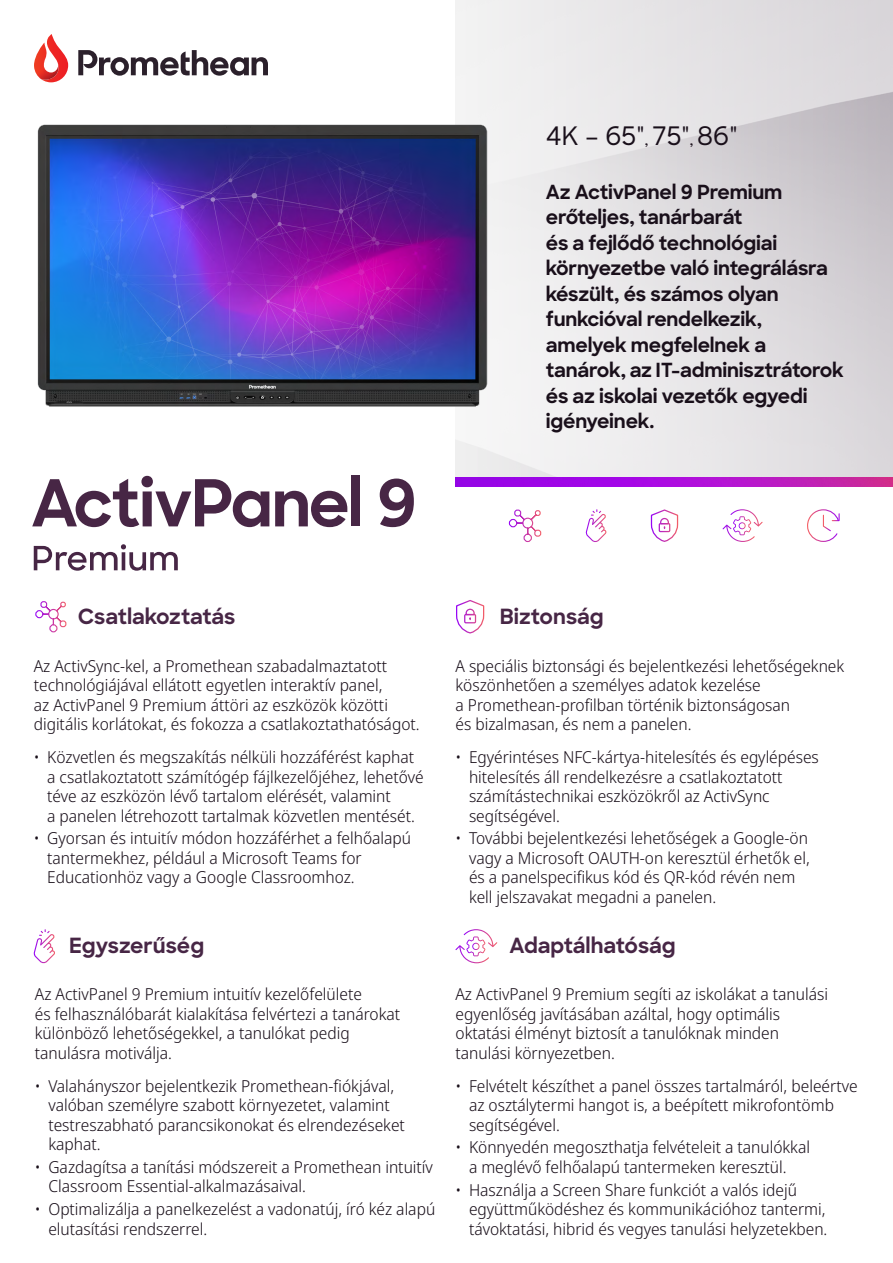
<style>
.page{position:relative;width:893px;height:1263px;background:#fff}
.page>*{position:absolute;margin:0;border:0;box-sizing:border-box;transform-origin:0 0}
.t1{font:500 25.5px "Sharp Sans";letter-spacing:-.01em;color:#190f1a}
.Flyer_Subhead{font:700 21px "Sharp Sans";color:#472645}
.Flyer_Subhead-2{font:700 19.5px/25.5px "Sharp Sans";letter-spacing:-.01em;color:#190f1a}
.Flyer_Body{font:300 16.5px/19.5px "Noto Sans Display";color:#190f1a}
.s1{font-size:15px}
</style>
<div class="page">
<img style="left:37px;top:117px;width:455px;height:297px">
<img style="left:455px;top:477px;width:438px;height:10px">
<svg style="left:78px;top:50px;width:190px;height:26px"></svg>
<svg style="left:42px;top:34px;width:26px;height:48px"></svg>
<img style="left:34px;top:43px;width:27px;height:37px">
<svg style="left:34px;top:544px;width:144px;height:27px"></svg>
<svg style="left:32px;top:476px;width:237px;height:51px"></svg>
<svg style="left:275px;top:491px;width:72px;height:36px"></svg>
<div style="left:351px;top:475px;width:9px;height:51px;background:#472645"></div>
<svg style="left:380px;top:478px;width:34px;height:49px"></svg>
<svg style="left:33px;top:929px;width:22px;height:35px"></svg>
<svg style="left:35px;top:601px;width:32px;height:32px"></svg>
<svg style="left:456px;top:600px;width:29px;height:34px"></svg>
<svg style="left:455px;top:929px;width:42px;height:34px"></svg>
<svg style="left:650px;top:509px;width:29px;height:33px"></svg>
<svg style="left:723px;top:509px;width:40px;height:33px"></svg>
<svg style="left:807px;top:509px;width:33px;height:33px"></svg>
<svg style="left:585px;top:509px;width:22px;height:33px"></svg>
<svg style="left:508px;top:509px;width:34px;height:34px"></svg>
<p class="t1" style="left:546px;top:117px;width:193px">4K – 65"<span class="s1">,</span> 75"<span class="s1">,</span> 86"</p>
<p class="Flyer_Subhead-2" style="left:546px;top:178px;width:300px">Az ActivPanel 9 Premium erőteljes, tanárbarát<br>és a fejlődő technológiai környezetbe való integrálásra készült, és számos olyan funkcióval rendelkezik, amelyek megfelelnek a tanárok, az IT-adminisztrátorok és az iskolai vezetők egyedi igényeinek.</p>
<p class="Flyer_Subhead" style="left:78px;top:601px;width:159px">Csatlakoztatás</p>
<p class="Flyer_Body" style="left:34px;top:656px;width:387px">Az ActivSync-kel, a Promethean szabadalmaztatott technológiájával ellátott egyetlen interaktív panel,<br>az ActivPanel 9 Premium áttöri az eszközök közötti digitális korlátokat, és fokozza a csatlakoztathatóságot.</p>
<p class="Flyer_Body" style="left:47px;top:748px;width:378px;text-indent:-14px">• Közvetlen és megszakítás nélküli hozzáférést kaphat a csatlakoztatott számítógép fájlkezelőjéhez, lehetővé téve az eszközön lévő tartalom elérését, valamint<br>a panelen létrehozott tartalmak közvetlen mentését.</p>
<p class="Flyer_Body" style="left:47px;top:829px;width:365px;text-indent:-14px">• Gyorsan és intuitív módon hozzáférhet a felhőalapú tantermekhez, például a Microsoft Teams for<br>Educationhöz vagy a Google Classroomhoz.</p>
<p class="Flyer_Subhead" style="left:69px;top:930px;width:136px">Egyszerűség</p>
<p class="Flyer_Body" style="left:35px;top:985px;width:367px">Az ActivPanel 9 Premium intuitív kezelőfelülete<br>és felhasználóbarát kialakítása felvértezi a tanárokat különböző lehetőségekkel, a tanulókat pedig tanulásra motiválja.</p>
<p class="Flyer_Body" style="left:48px;top:1076px;width:358px;text-indent:-14px">• Valahányszor bejelentkezik Promethean-fiókjával, valóban személyre szabott környezetet, valamint testreszabható parancsikonokat és elrendezéseket kaphat.</p>
<p class="Flyer_Body" style="left:48px;top:1157px;width:386px;text-indent:-14px">• Gazdagítsa a tanítási módszereit a Promethean intuitív<br>Classroom Essential-alkalmazásaival.</p>
<p class="Flyer_Body" style="left:48px;top:1200px;width:388px;text-indent:-14px">• Optimalizálja a panelkezelést a vadonatúj, író kéz alapú elutasítási rendszerrel.</p>
<p class="Flyer_Subhead" style="left:500px;top:601px;width:106px">Biztonság</p>
<p class="Flyer_Body" style="left:455px;top:656px;width:390px">A speciális biztonsági és bejelentkezési lehetőségeknek köszönhetően a személyes adatok kezelése<br>a Promethean-profilban történik biztonságosan<br>és bizalmasan, és nem a panelen.</p>
<p class="Flyer_Body" style="left:469px;top:748px;width:351px;text-indent:-14px">• Egyérintéses NFC-kártya-hitelesítés és egylépéses hitelesítés áll rendelkezésre a csatlakoztatott számítástechnikai eszközökről az ActivSync segítségével.</p>
<p class="Flyer_Body" style="left:469px;top:829px;width:342px;text-indent:-14px">• További bejelentkezési lehetőségek a Google-ön vagy a Microsoft OAUTH-on keresztül érhetők el, és a panelspecifikus kód és QR-kód révén nem kell jelszavakat megadni a panelen.</p>
<p class="Flyer_Subhead" style="left:510px;top:930px;width:168px">Adaptálhatóság</p>
<p class="Flyer_Body" style="left:455px;top:985px;width:374px">Az ActivPanel 9 Premium segíti az iskolákat a tanulási egyenlőség javításában azáltal, hogy optimális oktatási élményt biztosít a tanulóknak minden tanulási környezetben.</p>
<p class="Flyer_Body" style="left:469px;top:1076px;width:390px;text-indent:-14px">• Felvételt készíthet a panel összes tartalmáról, beleértve az osztálytermi hangot is, a beépített mikrofontömb segítségével.</p>
<p class="Flyer_Body" style="left:455px;top:1138px;width:356px;text-align:center">• Könnyedén megoszthatja felvételeit a tanulókkal a meglévő felhőalapú tantermeken keresztül.</p>
<p class="Flyer_Body" style="left:469px;top:1180px;width:360px;text-indent:-14px">• Használja a Screen Share funkciót a valós idejű együttműködéshez és kommunikációhoz tantermi, távoktatási, hibrid és vegyes tanulási helyzetekben.</p>
</div>
